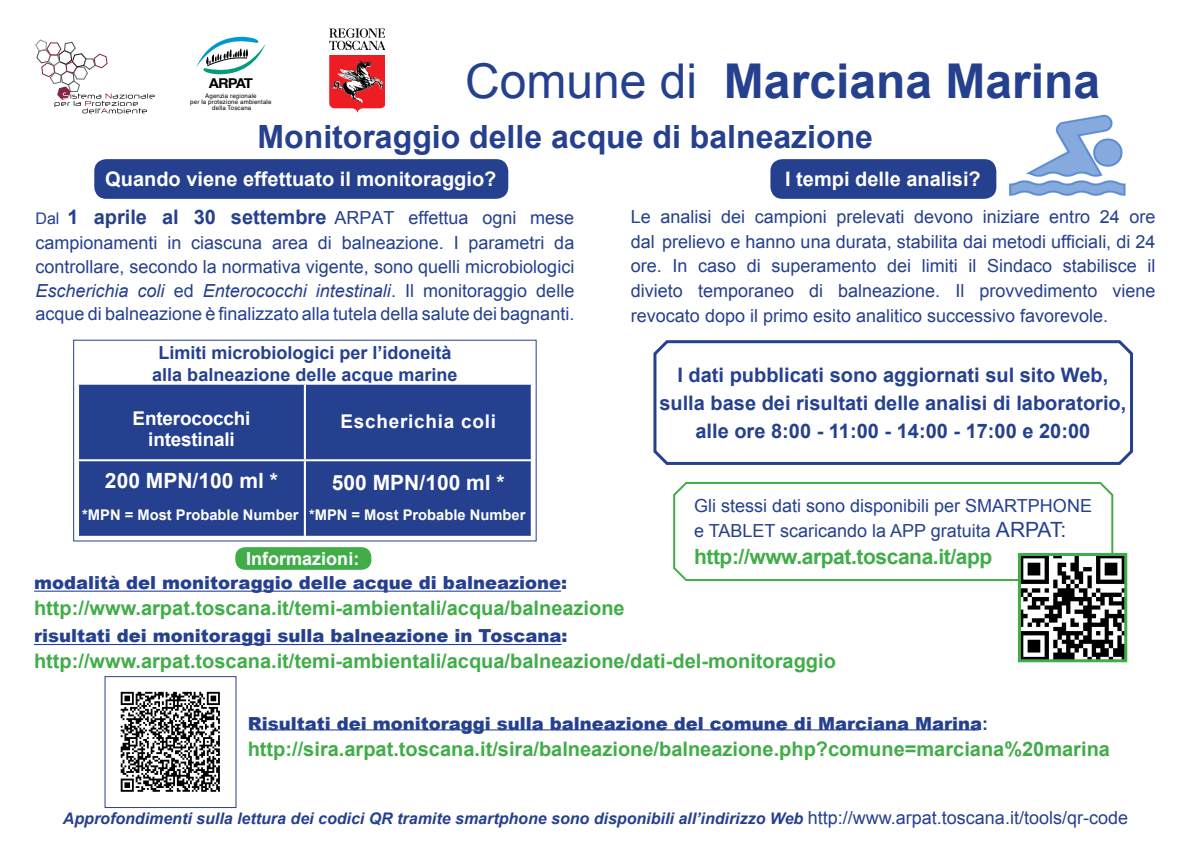
<style>
.page{position:relative;width:1191px;height:842px;background:#fff}
.page>*{position:absolute;margin:0;border:0;box-sizing:border-box;transform-origin:0 0}
.t1{font:700 48px "Arial";color:#25408f}
.t2{font:700 32px "Arial";color:#25408f}
.t3{font:700 21px "Arial";letter-spacing:-.02em;color:#41ad49}
.t4{font:700 21px "Arial";color:#fff}
.t5{font:700 20px "Arial";color:#41ad49}
.t6{font:700 20px/28px "Arial";color:#25408f;text-align:center}
.t7{font:700 20px "Arial";color:#fff}
.t8{font:700 18.9px/20.2px "Arial";letter-spacing:-.01em;color:#fff;text-align:center}
.t9{font:700 18.9px "Arial";letter-spacing:.04em;color:#fff}
.t10{font:18px/24px "Arial";color:#25408f;text-align:justify}
.t11{font:900 18px "Arial";color:#25408f}
.t12{font:700 18px/21.6px "Arial";color:#25408f;text-align:center}
.t13{font:700 18px "Arial";color:#fff}
.t14{font:italic 700 16px "Arial";color:#25408f}
.t15{font:700 14.7px "Arial";color:#fff}
.t16{font:700 13.5px "Helvetica";letter-spacing:-.11em;color:#000;scale:1.1 1}
.t17{font:6.2px/6.2px "Helvetica";letter-spacing:.02em;color:#000;text-align:center}
.s1{font-weight:400}
.s2{font-size:16px}
.s3{font-weight:700;font-size:20px}
.s4{font-style:italic}
.s5{font-size:21px}
.s6{font-weight:700}
.s7{font-weight:400;font-style:normal;font-size:18px}
</style>
<div class="page">
<img style="left:1009px;top:114px;width:117px;height:82px">
<svg style="left:673px;top:482px;width:441px;height:99px"></svg>
<svg style="left:653px;top:340px;width:480px;height:125px"></svg>
<div style="left:770px;top:159px;width:226px;height:40px;background:#25408f;border-radius:12px"></div>
<hr style="left:34px;top:644px;width:527px;height:1px;background:#25408f">
<img style="left:120px;top:691px;width:100px;height:101px">
<div style="left:105px;top:676px;width:131px;height:132px;border:1px solid #25408f"></div>
<hr style="left:251px;top:729px;width:728px;height:1px;background:#25408f">
<div style="left:94px;top:159px;width:414px;height:40px;background:#25408f;border-radius:12px"></div>
<hr style="left:34px;top:591px;width:527px;height:1px;background:#25408f">
<div style="left:235px;top:547px;width:136px;height:23px;background:#41ad49;border-radius:10px"></div>
<svg style="left:36px;top:40px;width:118px;height:73px"></svg>
<svg style="left:196px;top:37px;width:69px;height:37px"></svg>
<svg style="left:329px;top:28px;width:55px;height:85px"></svg>
<img style="left:331px;top:60px;width:53px;height:44px">
<div style="left:79px;top:385px;width:452px;height:151px;background:#25408f"></div>
<hr style="left:304px;top:385px;width:2px;height:74px;background:#fff">
<hr style="left:304px;top:461px;width:2px;height:75px;background:#fff">
<hr style="left:77px;top:459px;width:228px;height:2px;background:#fff">
<hr style="left:305px;top:459px;width:228px;height:2px;background:#fff">
<svg style="left:1016px;top:551px;width:112px;height:112px"></svg>
<p class="t16" style="left:208px;top:73px;width:42px">ARPAT</p>
<p class="t17" style="left:190px;top:93px;width:83px">Agenzia regionale<br>per la protezione ambientale della Toscana</p>
<h1 class="t1" style="left:465px;top:49px;width:636px"><span class="s1">Comune di</span> Marciana Marina</h1>
<h2 class="t2" style="left:258px;top:115px;width:617px">Monitoraggio delle acque di balneazione</h2>
<p class="t7" style="left:105px;top:166px;width:393px">Quando viene effettuato il monitoraggio?</p>
<p class="t7" style="left:785px;top:166px;width:197px">I tempi delle analisi?</p>
<p class="t10" style="left:35px;top:206px;width:540px"><span class="s2">Dal</span> <span class="s3">1 aprile al 30 settembre</span> ARPAT effettua ogni mese campionamenti in ciascuna area di balneazione. I parametri da controllare, secondo la normativa vigente, sono quelli microbiologici <span class="s4">Escherichia coli</span> ed <span class="s4">Enterococchi intestinali</span>. Il monitoraggio delle acque di balneazione è finalizzato alla tutela della salute dei bagnanti.</p>
<p class="t12" style="left:152px;top:342px;width:307px">Limiti microbiologici per l’idoneità alla balneazione delle acque marine</p>
<p class="t8" style="left:133px;top:409px;width:119px">Enterococchi intestinali</p>
<p class="t9" style="left:340px;top:408px;width:157px">Escherichia coli</p>
<p class="t4" style="left:105px;top:467px;width:174px">200 MPN/100 ml *</p>
<p class="t15" style="left:82px;top:505px;width:218px">*MPN = Most Probable Number</p>
<p class="t4" style="left:332px;top:469px;width:174px">500 MPN/100 ml *</p>
<p class="t15" style="left:309px;top:505px;width:218px">*MPN = Most Probable Number</p>
<p class="t13" style="left:246px;top:547px;width:115px">Informazioni:</p>
<p class="t10" style="left:631px;top:204px;width:526px;line-height:24.7px">Le analisi dei campioni prelevati devono iniziare entro 24 ore dal prelievo e hanno una durata, stabilita dai metodi ufficiali, di 24 ore. In caso di superamento dei limiti il Sindaco stabilisce il divieto temporaneo di balneazione. Il provvedimento viene revocato dopo il primo esito analitico successivo favorevole.</p>
<p class="t6" style="left:659px;top:361px;width:468px">I dati pubblicati sono aggiornati sul sito Web, sulla base dei risultati delle analisi di laboratorio, alle ore 8:00 - 11:00 - 14:00 - 17:00 e 20:00</p>
<p class="t10" style="left:694px;top:493px;width:399px;line-height:25.2px">Gli stessi dati sono disponibili per SMARTPHONE e TABLET scaricando la APP gratuita <span class="s5">ARPAT:</span></p>
<p class="t3" style="left:694px;top:542px;width:300px">http://www.arpat.toscana.it/app</p>
<p class="t11" style="left:34px;top:569px;width:534px">modalità del monitoraggio delle acque di balneazione:</p>
<p class="t5" style="left:34px;top:594px;width:592px">http://www.arpat.toscana.it/temi-ambientali/acqua/balneazione</p>
<p class="t11" style="left:34px;top:623px;width:535px">risultati dei monitoraggi sulla balneazione in Toscana:</p>
<p class="t5" style="left:34px;top:648px;width:803px">http://www.arpat.toscana.it/temi-ambientali/acqua/balneazione/dati-del-monitoraggio</p>
<p class="t11" style="left:248px;top:710px;width:742px">Risultati dei monitoraggi sulla balneazione del comune di Marciana Marina<span class="s6">:</span></p>
<p class="t5" style="left:248px;top:735px;width:863px">http://sira.arpat.toscana.it/sira/balneazione/balneazione.php?comune=marciana%20marina</p>
<p class="t14" style="left:63px;top:808px;width:1066px">Approfondimenti sulla lettura dei codici QR tramite smartphone sono disponibili all’indirizzo Web <span class="s7">http://www.arpat.toscana.it/tools/qr-code</span></p>
</div>
